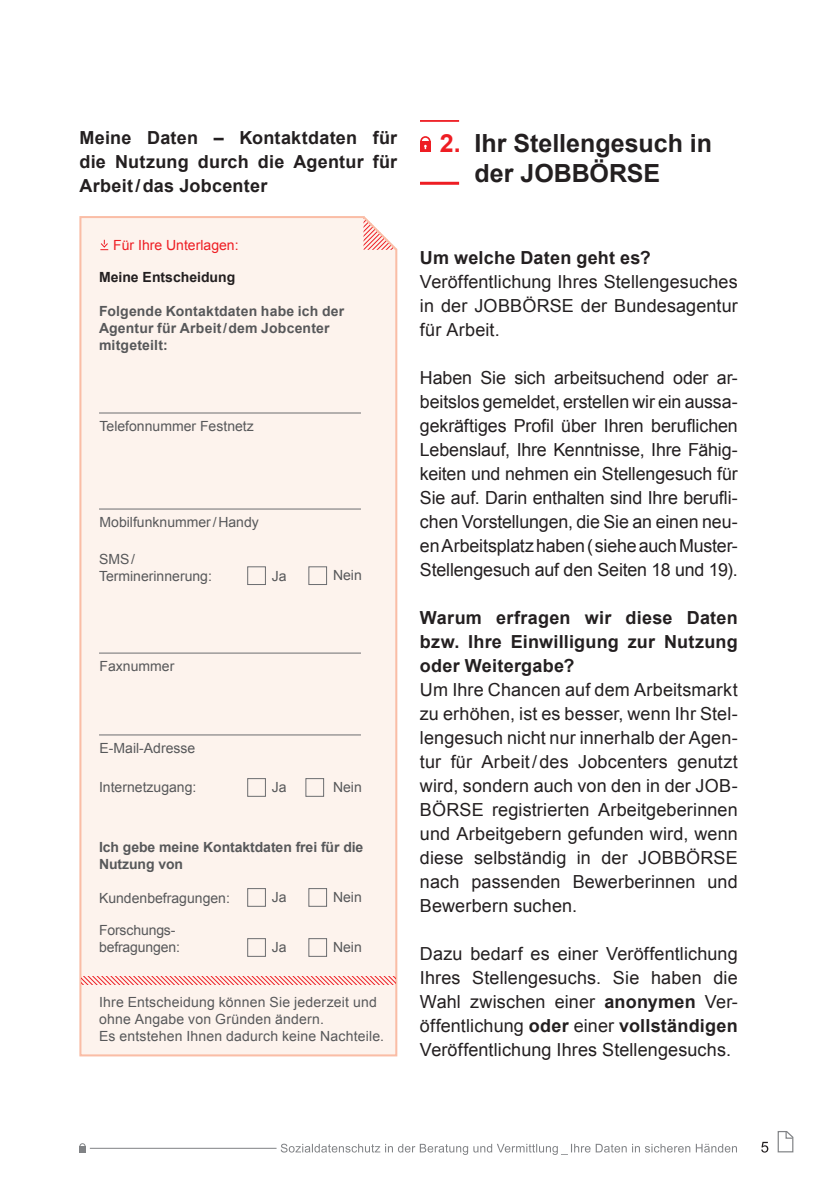
<style>
.page{position:relative;width:840px;height:1191px;background:#fff}
.page>*{position:absolute;margin:0;border:0;box-sizing:border-box;transform-origin:0 0}
.t1{font:700 25px/30px "Arial";color:#231f20}
.QR-Code_Infotext{font:700 25px "Arial";color:#ee1d23}
.Fließtext{font:18px/24px "Arial";letter-spacing:.005em;color:#231f20;text-align:justify}
.t2{font:700 18px/24px "Arial";letter-spacing:.01em;color:#231f20;text-align:justify}
.Text{font:14px/16.8px "Arial";color:#57585a}
.QR-Code_Infotext-2{font:700 14px/16.8px "Arial";letter-spacing:.01em;color:#57585a}
.Text-2{font:700 14px/16.8px "Arial";letter-spacing:-.005em;color:#57585a}
.Überschrift_rot{font:14px "Arial";color:#ee1d23}
.Überschrift{font:700 14px "Arial";color:#231f20}
.s1{font-weight:700}
</style>
<div class="page">
<svg style="left:761px;top:1141px;width:7px;height:11px"></svg>
<svg style="left:777px;top:1131px;width:16px;height:22px"></svg>
<svg style="left:280px;top:1143px;width:456px;height:12px"></svg>
<hr style="left:90px;top:1148px;width:186px;height:1px;background:#808285">
<div style="left:79px;top:1146px;width:7px;height:6px;background:#808285"></div>
<div style="left:79px;top:1143px;width:7px;height:6px;border:1px solid #808285;border-radius:50%"></div>
<hr style="left:420px;top:182px;width:39px;height:3px;background:#ee1d23">
<svg style="left:420px;top:141px;width:10px;height:11px"></svg>
<div style="left:420px;top:136px;width:10px;height:10px;border:2px solid #ee1d23;border-radius:50%"></div>
<hr style="left:420px;top:120px;width:39px;height:2px;background:#ee1d23">
<div style="left:79px;top:216px;width:319px;height:841px;background:#fdf3ed"></div>
<hr style="left:99px;top:412px;width:262px;height:1px;background:#6c6d70">
<hr style="left:99px;top:508px;width:262px;height:1px;background:#6c6d70">
<div style="left:247px;top:778px;width:19px;height:19px;border:1px solid #6c6d70"></div>
<div style="left:305px;top:778px;width:19px;height:19px;border:1px solid #6c6d70"></div>
<div style="left:247px;top:888px;width:19px;height:18px;border:1px solid #6c6d70"></div>
<div style="left:308px;top:888px;width:19px;height:18px;border:1px solid #6c6d70"></div>
<div style="left:247px;top:938px;width:19px;height:19px;border:1px solid #6c6d70"></div>
<div style="left:308px;top:938px;width:19px;height:19px;border:1px solid #6c6d70"></div>
<hr style="left:99px;top:652px;width:262px;height:1px;background:#6c6d70">
<div style="left:247px;top:566px;width:19px;height:19px;border:1px solid #6c6d70"></div>
<div style="left:308px;top:566px;width:19px;height:19px;border:1px solid #6c6d70"></div>
<hr style="left:99px;top:734px;width:262px;height:1px;background:#6c6d70">
<svg style="left:81px;top:976px;width:314px;height:8px;background:#f7b0ad"></svg>
<svg style="left:100px;top:240px;width:9px;height:10px"></svg>
<h2 class="t2" style="left:79px;top:126px;width:319px">Meine Daten – Kontaktdaten für die Nutzung durch die Agentur für Arbeit/das Jobcenter</h2>
<p class="Überschrift_rot" style="left:113px;top:236px;width:127px">Für Ihre Unterlagen:</p>
<p class="Überschrift" style="left:99px;top:268px;width:138px">Meine Entscheidung</p>
<p class="QR-Code_Infotext-2" style="left:99px;top:303px;width:247px">Folgende Kontaktdaten habe ich der<br>Agentur für Arbeit/dem Jobcenter mitgeteilt:</p>
<p class="Text" style="left:99px;top:418px;width:156px">Telefonnummer Festnetz</p>
<p class="Text" style="left:99px;top:514px;width:161px">Mobilfunknummer/Handy</p>
<p class="Text" style="left:99px;top:550px;width:114px">SMS/<br>Terminerinnerung:</p>
<p class="Text" style="left:272px;top:567px;width:16px">Ja</p>
<p class="Text" style="left:333px;top:567px;width:30px">Nein</p>
<p class="Text" style="left:99px;top:658px;width:76px">Faxnummer</p>
<p class="Text" style="left:99px;top:739px;width:97px">E-Mail-Adresse</p>
<p class="Text" style="left:99px;top:779px;width:99px">Internetzugang:</p>
<p class="Text" style="left:272px;top:779px;width:16px">Ja</p>
<p class="Text" style="left:333px;top:779px;width:30px">Nein</p>
<p class="Text-2" style="left:99px;top:839px;width:266px">Ich gebe meine Kontaktdaten frei für die<br>Nutzung von</p>
<p class="Text" style="left:99px;top:889px;width:132px">Kundenbefragungen:</p>
<p class="Text" style="left:272px;top:889px;width:16px">Ja</p>
<p class="Text" style="left:333px;top:889px;width:30px">Nein</p>
<p class="Text" style="left:272px;top:939px;width:16px">Ja</p>
<p class="Text" style="left:333px;top:939px;width:30px">Nein</p>
<p class="Text" style="left:99px;top:922px;width:82px">Forschungs&shy;befragungen:</p>
<p class="Text" style="left:99px;top:993px;width:286px">Ihre Entscheidung können Sie jederzeit und ohne Angabe von Gründen ändern.<br>Es entstehen Ihnen dadurch keine Nachteile.</p>
<p class="QR-Code_Infotext" style="left:439px;top:126px;width:22px">2.</p>
<h1 class="t1" style="left:474px;top:129px;width:239px">Ihr Stellengesuch in der JOBBÖRSE</h1>
<h2 class="t2" style="left:420px;top:246px;width:232px">Um welche Daten geht es?</h2>
<p class="Fließtext" style="left:420px;top:270px;width:319px">Veröffentlichung Ihres Stellengesuches in der JOBBÖRSE der Bundesagentur für Arbeit.</p>
<p class="Fließtext" style="left:420px;top:366px;width:319px">Haben Sie sich arbeitsuchend oder ar&shy;beitslos gemeldet, erstellen wir ein aussa&shy;gekräftiges Profil über Ihren beruflichen Lebenslauf, Ihre Kenntnisse, Ihre Fähig&shy;keiten und nehmen ein Stellengesuch für Sie auf. Darin enthalten sind Ihre berufli&shy;chen Vorstellungen, die Sie an einen neu&shy;en Arbeitsplatz haben (siehe auch Muster-Stellengesuch auf den Seiten 18 und 19).</p>
<h2 class="t2" style="left:420px;top:606px;width:319px">Warum erfragen wir diese Daten bzw. Ihre Einwilligung zur Nutzung oder Weitergabe?</h2>
<p class="Fließtext" style="left:420px;top:678px;width:319px">Um Ihre Chancen auf dem Arbeitsmarkt zu erhöhen, ist es besser, wenn Ihr Stel&shy;lengesuch nicht nur innerhalb der Agen&shy;tur für Arbeit/des Jobcenters genutzt wird, sondern auch von den in der JOB-BÖRSE registrierten Arbeitgeberinnen und Arbeitgebern gefunden wird, wenn diese selbständig in der JOBBÖRSE nach passenden Bewerberinnen und Bewerbern suchen.</p>
<p class="Fließtext" style="left:420px;top:942px;width:319px">Dazu bedarf es einer Veröffentlichung Ihres Stellengesuchs. Sie haben die Wahl zwischen einer <span class="s1">anonymen</span> Ver&shy;öffentlichung <span class="s1">oder</span> einer <span class="s1">vollständigen </span>Veröffentlichung Ihres Stellengesuchs.</p>
</div>
